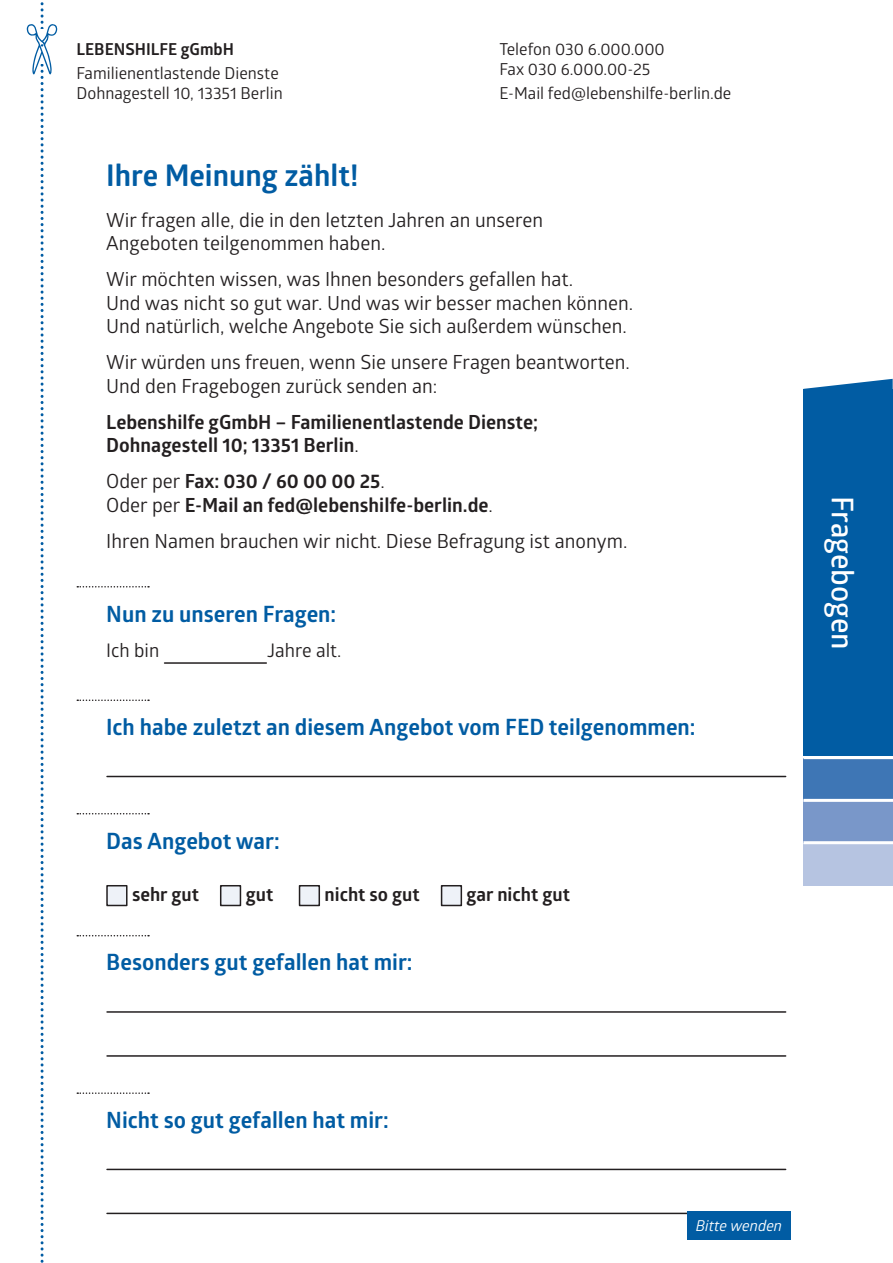
<style>
.page{position:relative;width:893px;height:1263px;background:#fff}
.page>*{position:absolute;margin:0;border:0;box-sizing:border-box;transform-origin:0 0}
.t1{font:700 30px "Glober";color:#015ca3}
.t2{font:600 30px "Glober";color:#fff}
.t3{font:700 22.5px "Glober";color:#015ca3}
.t4{font:19.5px/23.4px "Glober";color:#231f20}
.t5{font:700 19.5px/23.4px "Glober";color:#231f20}
.t6{font:700 18.75px "Glober";color:#231f20}
.t7{font:18.75px "Glober";color:#231f20}
.t8{font:16.5px/19.8px "Glober";color:#231f20}
.t9{font:700 16.5px "Glober";color:#231f20}
.t10{font:italic 15px "Glober";color:#fff}
.s1{font-weight:400}
</style>
<div class="page">
<svg style="left:27px;top:2px;width:30px;height:1261px"></svg>
<div style="left:803px;top:390px;width:90px;height:366px;background:#015ca3"></div>
<div style="left:803px;top:758px;width:90px;height:42px;background:#3e76b5"></div>
<div style="left:803px;top:800px;width:90px;height:43px;background:#7997c9"></div>
<div style="left:803px;top:843px;width:90px;height:42px;background:#b6c4e1"></div>
<hr style="left:803px;top:756px;width:90px;height:3px;background:#fff">
<hr style="left:803px;top:799px;width:90px;height:3px;background:#fff">
<hr style="left:803px;top:841px;width:90px;height:3px;background:#fff">
<svg style="left:803px;top:379px;width:90px;height:11px"></svg>
<svg style="left:77px;top:586px;width:72px;height:2px"></svg>
<svg style="left:77px;top:700px;width:72px;height:1px"></svg>
<svg style="left:77px;top:813px;width:72px;height:1px"></svg>
<svg style="left:77px;top:935px;width:72px;height:1px"></svg>
<svg style="left:77px;top:1092px;width:72px;height:2px"></svg>
<hr style="left:165px;top:662px;width:101px;height:2px;background:#231f20">
<hr style="left:107px;top:776px;width:679px;height:1px;background:#231f20">
<div style="left:107px;top:886px;width:20px;height:19px;background:#eef2f8"></div>
<div style="left:106px;top:885px;width:22px;height:21px;border:2px solid #231f20"></div>
<div style="left:221px;top:886px;width:19px;height:19px;background:#eef2f8"></div>
<div style="left:220px;top:885px;width:21px;height:21px;border:2px solid #231f20"></div>
<div style="left:299px;top:886px;width:20px;height:19px;background:#eef2f8"></div>
<div style="left:299px;top:885px;width:21px;height:21px;border:2px solid #231f20"></div>
<div style="left:442px;top:886px;width:19px;height:19px;background:#eef2f8"></div>
<div style="left:441px;top:885px;width:21px;height:21px;border:2px solid #231f20"></div>
<hr style="left:107px;top:1011px;width:679px;height:2px;background:#231f20">
<hr style="left:107px;top:1055px;width:679px;height:2px;background:#231f20">
<hr style="left:107px;top:1169px;width:679px;height:1px;background:#231f20">
<hr style="left:107px;top:1213px;width:679px;height:1px;background:#231f20">
<div style="left:687px;top:1212px;width:104px;height:28px;background:#015ca3"></div>
<p class="t9" style="left:77px;top:43px;width:159px">LEBENSHILFE gGmbH</p>
<p class="t8" style="left:77px;top:65px;width:208px">Familienentlastende Dienste<br>Dohnagestell 10, 13351 Berlin</p>
<p class="t8" style="left:499px;top:41px;width:167px">Telefon 030 6.000.000<br>Fax 030 6.000.00-25</p>
<p class="t8" style="left:499px;top:85px;width:233px">E-Mail fed@lebenshilfe-berlin.de</p>
<h1 class="t1" style="left:106px;top:165px;width:254px">Ihre Meinung zählt!</h1>
<p class="t4" style="left:106px;top:210px;width:438px">Wir fragen alle, die in den letzten Jahren an unseren<br>Angeboten teilgenommen haben.</p>
<p class="t4" style="left:106px;top:270px;width:528px">Wir möchten wissen, was Ihnen besonders gefallen hat.<br>Und was nicht so gut war. Und was wir besser machen können.<br>Und natürlich, welche Angebote Sie sich außerdem wünschen.</p>
<p class="t4" style="left:106px;top:353px;width:525px">Wir würden uns freuen, wenn Sie unsere Fragen beantworten.<br>Und den Fragebogen zurück senden an:</p>
<p class="t5" style="left:106px;top:412px;width:433px">Lebenshilfe gGmbH – Familienentlastende Dienste;<br>Dohnagestell 10; 13351 Berlin<span class="s1">.</span></p>
<p class="t5" style="left:106px;top:472px;width:388px"><span class="s1">Oder per</span> Fax: 030 / 60 00 00 25<span class="s1">.<br>Oder per</span> E-Mail an fed@lebenshilfe-berlin.de<span class="s1">.</span></p>
<p class="t4" style="left:106px;top:531px;width:523px">Ihren Namen brauchen wir nicht. Diese Befragung ist anonym.</p>
<p class="t3" style="left:106px;top:605px;width:231px">Nun zu unseren Fragen:</p>
<p class="t7" style="left:106px;top:644px;width:55px">Ich bin</p>
<p class="t7" style="left:267px;top:644px;width:76px">Jahre alt.</p>
<p class="t3" style="left:106px;top:719px;width:591px">Ich habe zuletzt an diesem Angebot vom FED teilgenommen:</p>
<p class="t3" style="left:106px;top:832px;width:175px">Das Angebot war:</p>
<p class="t6" style="left:132px;top:888px;width:68px">sehr gut</p>
<p class="t6" style="left:246px;top:888px;width:29px">gut</p>
<p class="t6" style="left:324px;top:888px;width:97px">nicht so gut</p>
<p class="t6" style="left:467px;top:888px;width:105px">gar nicht gut</p>
<p class="t3" style="left:106px;top:954px;width:308px">Besonders gut gefallen hat mir:</p>
<h1 class="t2" style="left:860px;top:496px;width:155px;rotate:90deg">Fragebogen</h1>
<p class="t3" style="left:106px;top:1112px;width:284px">Nicht so gut gefallen hat mir:</p>
<p class="t10" style="left:696px;top:1217px;width:88px">Bitte wenden</p>
</div>
